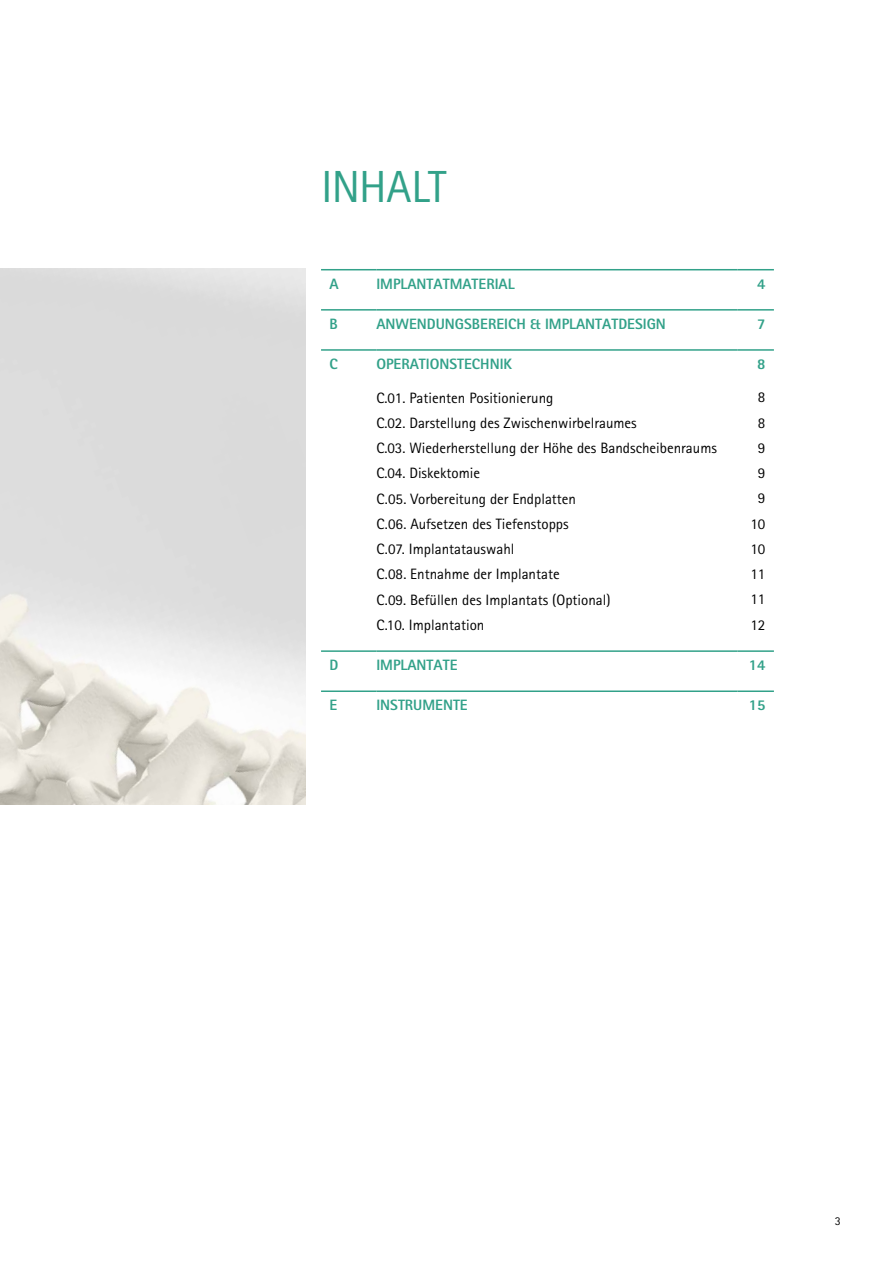
<style>
.page{position:relative;width:893px;height:1263px;background:#fff}
.page>*{position:absolute;margin:0;border:0;box-sizing:border-box;transform-origin:0 0}
.t1{font:45px "Rotis Sans Serif Pro";letter-spacing:-.02em;color:#32a189}
.t2{font:15px/25.2px "Rotis Sans Serif Pro";color:#000}
.t3{font:800 15px "Rotis Sans Serif Pro";color:#32a189}
.t4{font:12px "Rotis Sans Serif Pro";color:#000}
</style>
<div class="page">
<img style="left:0;top:269px;width:305px;height:536px">
<hr style="left:321px;top:269px;width:55px;height:1px;background:#32a189">
<hr style="left:321px;top:309px;width:55px;height:2px;background:#32a189">
<hr style="left:321px;top:349px;width:55px;height:2px;background:#32a189">
<hr style="left:321px;top:650px;width:55px;height:2px;background:#32a189">
<hr style="left:321px;top:690px;width:55px;height:2px;background:#32a189">
<hr style="left:376px;top:269px;width:361px;height:1px;background:#32a189">
<hr style="left:737px;top:269px;width:37px;height:1px;background:#32a189">
<hr style="left:376px;top:309px;width:361px;height:2px;background:#32a189">
<hr style="left:737px;top:309px;width:37px;height:2px;background:#32a189">
<hr style="left:376px;top:349px;width:361px;height:2px;background:#32a189">
<hr style="left:737px;top:349px;width:37px;height:2px;background:#32a189">
<hr style="left:376px;top:650px;width:361px;height:2px;background:#32a189">
<hr style="left:737px;top:650px;width:37px;height:2px;background:#32a189">
<hr style="left:376px;top:690px;width:361px;height:2px;background:#32a189">
<hr style="left:737px;top:690px;width:37px;height:2px;background:#32a189">
<h1 class="t1" style="left:321px;top:160px;width:127px">INHALT</h1>
<p class="t3" style="left:330px;top:274px;width:11px">A</p>
<p class="t3" style="left:376px;top:274px;width:140px">IMPLANTATMATERIAL</p>
<p class="t3" style="left:757px;top:274px;width:10px">4</p>
<p class="t3" style="left:330px;top:314px;width:10px">B</p>
<p class="t3" style="left:376px;top:314px;width:291px">ANWENDUNGSBEREICH &amp; IMPLANTATDESIGN</p>
<p class="t3" style="left:757px;top:314px;width:10px">7</p>
<p class="t3" style="left:330px;top:354px;width:10px">C</p>
<p class="t3" style="left:376px;top:354px;width:137px">OPERATIONSTECHNIK</p>
<p class="t2" style="left:376px;top:385px;width:342px">C.01. Patienten Positionierung<br>C.02. Darstellung des Zwischenwirbelraumes<br>C.03. Wiederherstellung der Höhe des Bandscheibenraums C.04. Diskektomie<br>C.05. Vorbereitung der Endplatten<br>C.06. Aufsetzen des Tiefenstopps<br>C.07. Implantatauswahl<br>C.08. Entnahme der Implantate<br>C.09. Befüllen des Implantats (Optional)<br>C.10. Implantation</p>
<p class="t3" style="left:757px;top:354px;width:10px">8</p>
<p class="t2" style="left:750px;top:385px;width:16px;text-align:center">8<br>8<br>9<br>9<br>9<br>10<br>10<br>11<br>11<br>12</p>
<p class="t3" style="left:330px;top:655px;width:10px">D</p>
<p class="t3" style="left:376px;top:655px;width:83px">IMPLANTATE</p>
<p class="t3" style="left:749px;top:655px;width:18px">14</p>
<p class="t3" style="left:330px;top:695px;width:9px">E</p>
<p class="t3" style="left:376px;top:695px;width:93px">INSTRUMENTE</p>
<p class="t3" style="left:749px;top:695px;width:18px">15</p>
<p class="t4" style="left:835px;top:1213px;width:7px">3</p>
</div>
